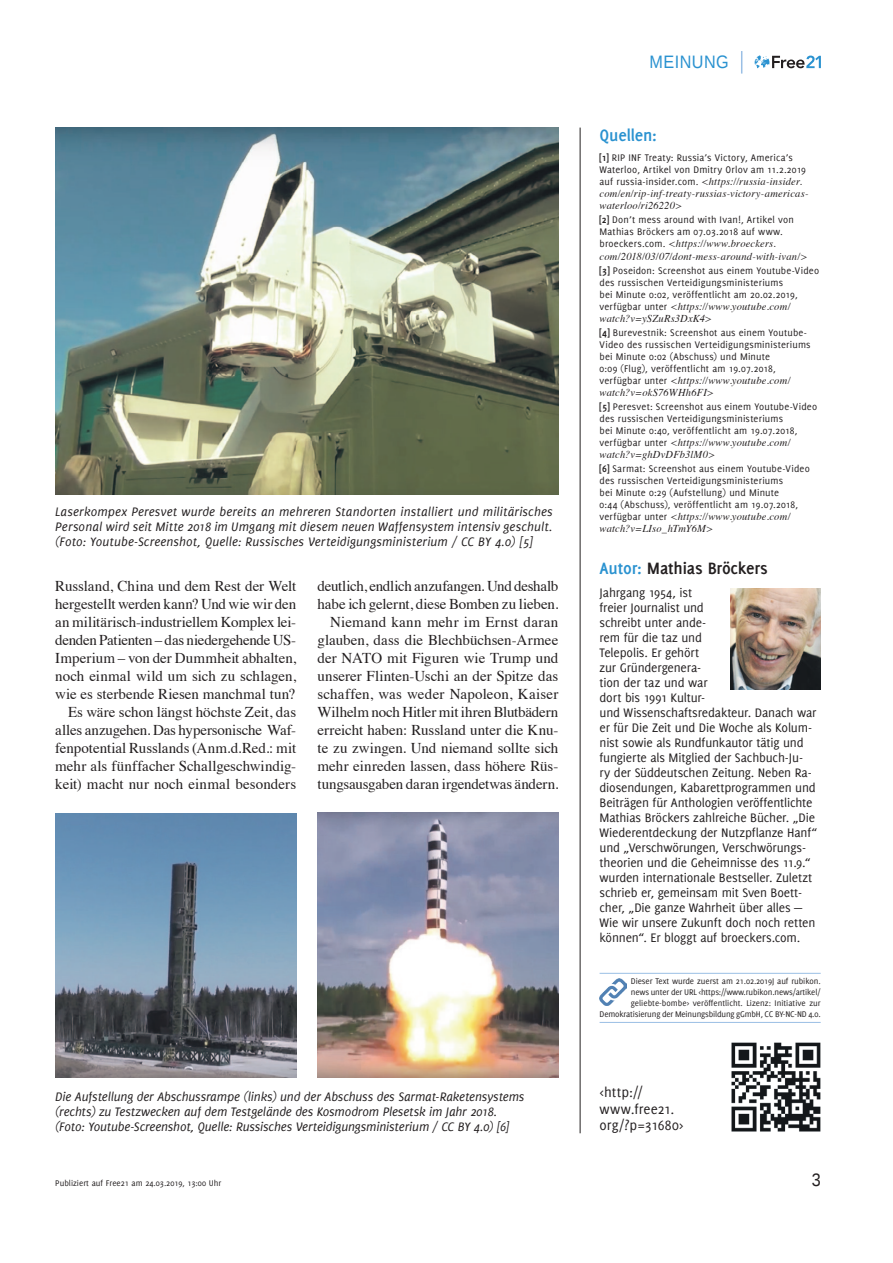
<style>
.page{position:relative;width:893px;height:1263px;background:#fff}
.page>*{position:absolute;margin:0;border:0;box-sizing:border-box;transform-origin:0 0}
.t1{font:700 18px "Delicious";letter-spacing:-.01em;color:#231f20}
.t2{font:700 18px "Delicious";letter-spacing:-.01em;color:#2a92d0}
.t3{font:18px "Liberation Sans";letter-spacing:.03em;color:#2a92d0;scale:.9 1}
.t4{font:18px "Liberation Sans";color:#231f20;scale:.9 1}
.t5{font:15px/18px "Times";letter-spacing:-.005em;color:#231f20;text-align:right}
.t6{font:15px/16.5px "Delicious";letter-spacing:.005em;color:#231f20}
.t7{font:13.5px/15px "Delicious";letter-spacing:-.015em;color:#231f20}
.t8{font:italic 13.5px/15px "Delicious";letter-spacing:-.01em;color:#231f20;text-align:justify}
.t9{font:10.5px/12px "Delicious";letter-spacing:.015em;color:#231f20}
.t10{font:italic 10.5px/12px "Times";letter-spacing:.015em;color:#231f20}
.t11{font:9px/10.8px "Delicious";letter-spacing:-.01em;color:#231f20;text-align:right}
.s1{font-weight:700}
.s2{font-family:"Delicious";font-style:normal}
.s3{color:#2a92d0}
</style>
<div class="page">
<svg style="left:755px;top:55px;width:66px;height:13px"></svg>
<svg style="left:741px;top:51px;width:1px;height:23px"></svg>
<img style="left:55px;top:128px;width:503px;height:367px">
<img style="left:317px;top:812px;width:241px;height:265px">
<img style="left:731px;top:589px;width:89px;height:100px">
<img style="left:731px;top:1042px;width:90px;height:89px">
<hr style="left:600px;top:973px;width:221px;height:1px;background:#9abfe5">
<hr style="left:600px;top:1022px;width:221px;height:1px;background:#9abfe5">
<img style="left:600px;top:979px;width:27px;height:27px">
<img style="left:55px;top:814px;width:241px;height:263px">
<hr style="left:580px;top:128px;width:1px;height:1005px;background:#231f20">
<p class="t8" style="left:55px;top:504px;width:499px">Laserkompex Peresvet wurde bereits an mehreren Standorten installiert und militärisches Personal wird seit Mitte 2018 im Umgang mit diesem neuen Waffensystem intensiv geschult. (Foto: Youtube-Screenshot, Quelle: Russisches Verteidigungsministerium / CC BY 4.0) [5]</p>
<p class="t5" style="left:55px;top:576px;width:243px">Russland, China und dem Rest der Welt hergestellt werden kann? Und wie wir den an militärisch-industriellem Komplex lei&shy;denden Patienten – das niedergehende US-Imperium – von der Dummheit abhalten, noch einmal wild um sich zu schlagen, wie es sterbende Riesen manchmal tun?<br>Es wäre schon längst höchste Zeit, das alles anzugehen. Das hypersonische Waf&shy;fenpotential Russlands (Anm.d.Red.: mit mehr als fünffacher Schallgeschwindig&shy;keit) macht nur noch einmal besonders</p>
<p class="t5" style="left:317px;top:576px;width:242px">deutlich, endlich anzufangen. Und deshalb habe ich gelernt, diese Bomben zu lieben.<br>Niemand kann mehr im Ernst daran glauben, dass die Blechbüchsen-Armee der NATO mit Figuren wie Trump und unserer Flinten-Uschi an der Spitze das schaffen, was weder Napoleon, Kaiser Wilhelm noch Hitler mit ihren Blutbädern erreicht haben: Russland unter die Knu&shy;te zu zwingen. Und niemand sollte sich mehr einreden lassen, dass höhere Rüs&shy;tungsausgaben daran irgendetwas ändern.</p>
<p class="t8" style="left:55px;top:1089px;width:471px;text-align:left">Die Aufstellung der Abschussrampe (links) und der Abschuss des Sarmat-Raketensystems (rechts) zu Testzwecken auf dem Testgelände des Kosmodrom Plesetsk im Jahr 2018. (Foto: Youtube-Screenshot, Quelle: Russisches Verteidigungsministerium / CC BY 4.0) [6]</p>
<p class="t3" style="left:649px;top:52px;width:90px">MEINUNG</p>
<p class="t2" style="left:600px;top:125px;width:59px">Quellen:</p>
<p class="t9" style="left:600px;top:152px;width:208px"><span class="s1">[1]</span> RIP INF Treaty: Russia’s Victory, America’s<br>Waterloo, Artikel von Dmitry Orlov am 11.2.2019</p>
<p class="t10" style="left:600px;top:175px;width:210px"><span class="s2">auf russia-insider.com.</span> &lt;https://russia-insider. com/en/rip-inf-treaty-russias-victory-americas&shy;waterloo/ri26220&gt;</p>
<p class="t9" style="left:600px;top:214px;width:196px"><span class="s1">[2]</span> Don’t mess around with Ivan!, Artikel von<br>Mathias Bröckers am 07.03.2018 auf www.</p>
<p class="t10" style="left:600px;top:237px;width:210px"><span class="s2">broeckers.com.</span> &lt;https://www.broeckers. com/2018/03/07/dont-mess-around-with-ivan/&gt;</p>
<p class="t9" style="left:600px;top:264px;width:221px"><span class="s1">[3]</span> Poseidon: Screenshot aus einem Youtube-Video des russischen Verteidigungsministeriums<br>bei Minute 0:02, veröffentlicht am 20.02.2019,</p>
<p class="t10" style="left:600px;top:299px;width:193px"><span class="s2">verfügbar unter</span> &lt;https://www.youtube.com/ watch?v=ySZuRs3DxK4&gt;</p>
<p class="t9" style="left:600px;top:326px;width:213px"><span class="s1">[4]</span> Burevestnik: Screenshot aus einem Youtube-Video des russischen Verteidigungsministeriums bei Minute 0:02 (Abschuss) und Minute<br>0:09 (Flug), veröffentlicht am 19.07.2018,</p>
<p class="t10" style="left:600px;top:374px;width:193px"><span class="s2">verfügbar unter</span> &lt;https://www.youtube.com/ watch?v=okS76WHh6FI&gt;</p>
<p class="t9" style="left:600px;top:400px;width:219px"><span class="s1">[5]</span> Peresvet: Screenshot aus einem Youtube-Video des russischen Verteidigungsministeriums<br>bei Minute 0:40, veröffentlicht am 19.07.2018,</p>
<p class="t10" style="left:600px;top:436px;width:193px"><span class="s2">verfügbar unter</span> &lt;https://www.youtube.com/ watch?v=ghDvDFb3lM0&gt;</p>
<p class="t9" style="left:600px;top:462px;width:212px"><span class="s1">[6]</span> Sarmat: Screenshot aus einem Youtube-Video des russischen Verteidigungsministeriums<br>bei Minute 0:29 (Aufstellung) und Minute<br>0:44 (Abschuss), veröffentlicht am 19.07.2018,</p>
<p class="t10" style="left:600px;top:510px;width:193px"><span class="s2">verfügbar unter</span> &lt;https://www.youtube.com/ watch?v=LIso_hTmY6M&gt;</p>
<p class="t1" style="left:600px;top:558px;width:169px"><span class="s3">Autor:</span> Mathias Bröckers</p>
<p class="t7" style="left:600px;top:585px;width:219px">Jahrgang 1954, ist<br>freier Journalist und<br>schreibt unter ande-<br>rem für die taz und<br>Telepolis. Er gehört<br>zur Gründergenera-<br>tion der taz und war<br>dort bis 1991 Kultur-<br>und Wissenschaftsredakteur. Danach war er für Die Zeit und Die Woche als Kolum&shy;nist sowie als Rundfunkautor tätig und fungierte als Mitglied der Sachbuch-Ju-<br>ry der Süddeutschen Zeitung. Neben Ra&shy;diosendungen, Kabarettprogrammen und Beiträgen für Anthologien veröffentlichte Mathias Bröckers zahlreiche Bücher. „Die Wiederentdeckung der Nutzpflanze Hanf“ und „Verschwörungen, Verschwörungs&shy;theorien und die Geheimnisse des 11.9.“ wurden internationale Bestseller. Zuletzt schrieb er, gemeinsam mit Sven Boett&shy;cher, „Die ganze Wahrheit über alles — Wie wir unsere Zukunft doch noch retten können“. Er bloggt auf broeckers.com.</p>
<p class="t11" style="left:600px;top:976px;width:223px">Dieser Text wurde zuerst am 21.02.2019J auf rubikon.<br>news unter der URL &lt;https://www.rubikon.news/artikel/ geliebte-bombe&gt; veröffentlicht. Lizenz: Initiative zur Demokratisierung der Meinungsbildung gGmbH, CC BY-NC-ND 4.0.</p>
<p class="t6" style="left:600px;top:1084px;width:86px">&lt;http:// www.free21. org/?p=31680&gt;</p>
<p class="t11" style="left:55px;top:1177px;width:168px">Publiziert auf Free21 am 24.03.2019, 13:00 Uhr</p>
<p class="t4" style="left:812px;top:1169px;width:12px">3</p>
</div>
